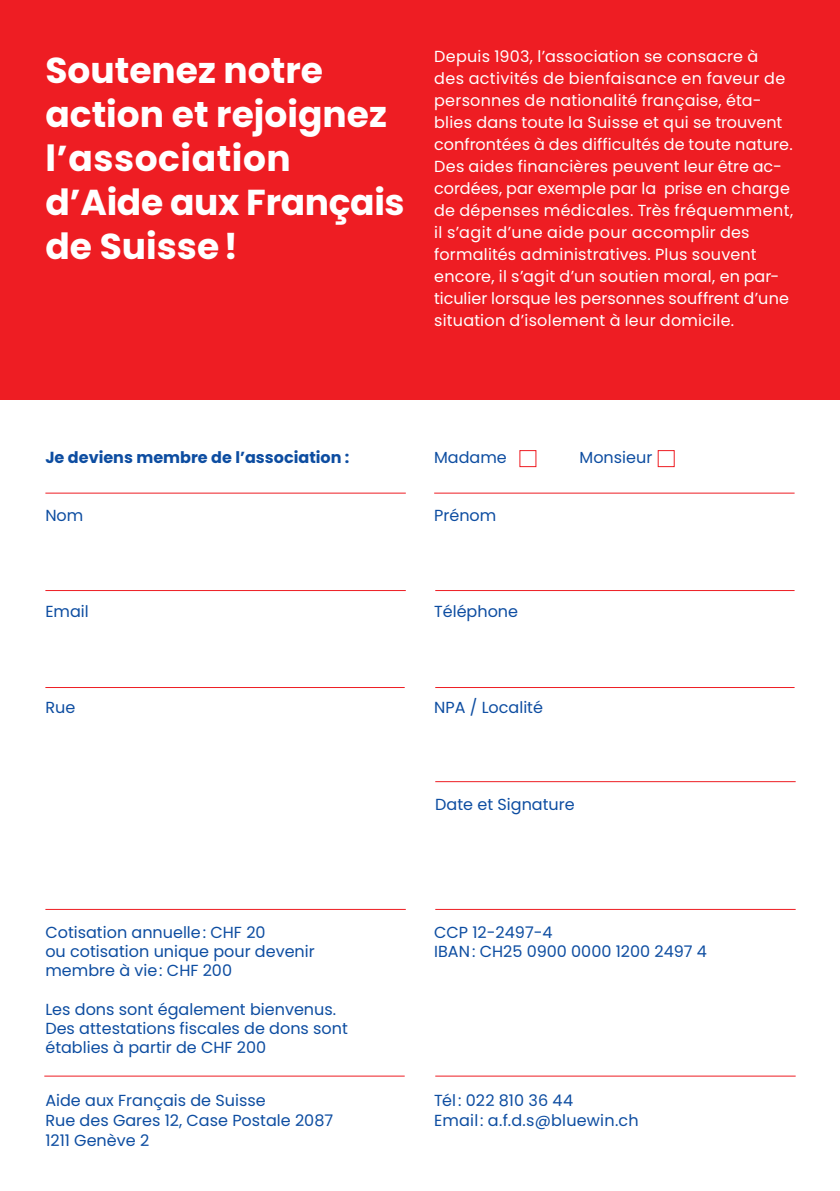
<style>
.page{position:relative;width:840px;height:1191px;background:#fff}
.page>*{position:absolute;margin:0;border:0;box-sizing:border-box;transform-origin:0 0}
.t1{font:700 36px/44px "Poppins";color:#fff}
.t2{font:16px/22px "Poppins";letter-spacing:.015em;color:#fff}
.t3{font:16px/19.2px "Poppins";color:#0d4da1}
.t4{font:700 16px "Poppins";color:#0d4da1}
</style>
<div class="page">
<div style="left:0;top:0;width:839px;height:400px;background:#ee1d23"></div>
<hr style="left:45px;top:492px;width:360px;height:1px;background:#ee1d23">
<hr style="left:434px;top:492px;width:360px;height:1px;background:#ee1d23">
<hr style="left:45px;top:590px;width:360px;height:1px;background:#ee1d23">
<hr style="left:435px;top:781px;width:360px;height:1px;background:#ee1d23">
<hr style="left:45px;top:909px;width:360px;height:1px;background:#ee1d23">
<hr style="left:435px;top:909px;width:360px;height:1px;background:#ee1d23">
<hr style="left:435px;top:1075px;width:360px;height:1px;background:#ee1d23">
<hr style="left:44px;top:1075px;width:360px;height:1px;background:#ee1d23">
<hr style="left:435px;top:590px;width:359px;height:1px;background:#ee1d23">
<hr style="left:435px;top:687px;width:359px;height:1px;background:#ee1d23">
<hr style="left:45px;top:687px;width:359px;height:1px;background:#ee1d23">
<div style="left:519px;top:450px;width:17px;height:17px;border:1px solid #ee1d23"></div>
<div style="left:657px;top:450px;width:17px;height:17px;border:1px solid #ee1d23"></div>
<p class="t1" style="left:45px;top:49px;width:279px">Soutenez notre</p>
<p class="t1" style="left:45px;top:93px;width:343px">action et rejoignez</p>
<p class="t1" style="left:45px;top:137px;width:247px">l’association</p>
<p class="t1" style="left:45px;top:181px;width:360px">d’Aide aux Français de Suisse!</p>
<p class="t2" style="left:434px;top:46px;width:360px">Depuis 1903, l’association se consacre à<br>des activités de bienfaisance en faveur de personnes de nationalité française, éta&shy;blies dans toute la Suisse et qui se trouvent confrontées à des difficultés de toute nature.<br>Des aides financières peuvent leur être ac&shy;cordées, par exemple par la prise en charge de dépenses médicales. Très fréquemment, il s’agit d’une aide pour accomplir des formalités administratives. Plus souvent encore, il s’agit d’un soutien moral, en par&shy;ticulier lorsque les personnes souffrent d’une situation d’isolement à leur domicile.</p>
<p class="t4" style="left:45px;top:448px;width:305px">Je deviens membre de l’association :</p>
<p class="t3" style="left:434px;top:448px;width:74px">Madame</p>
<p class="t3" style="left:579px;top:448px;width:74px">Monsieur</p>
<p class="t3" style="left:45px;top:506px;width:39px">Nom</p>
<p class="t3" style="left:434px;top:506px;width:64px">Prénom</p>
<p class="t3" style="left:45px;top:602px;width:45px">Email</p>
<p class="t3" style="left:434px;top:602px;width:85px">Téléphone</p>
<p class="t3" style="left:45px;top:698px;width:31px">Rue</p>
<p class="t3" style="left:434px;top:698px;width:110px">NPA / Localité</p>
<p class="t3" style="left:435px;top:794px;width:141px">Date et Signature</p>
<p class="t3" style="left:45px;top:923px;width:221px">Cotisation annuelle: CHF 20</p>
<p class="t3" style="left:45px;top:942px;width:271px">ou cotisation unique pour devenir membre à vie: CHF 200</p>
<p class="t3" style="left:45px;top:999px;width:292px">Les dons sont également bienvenus.</p>
<p class="t3" style="left:45px;top:1019px;width:304px">Des attestations fiscales de dons sont établies à partir de CHF 200</p>
<p class="t3" style="left:434px;top:923px;width:120px">CCP 12-2497-4</p>
<p class="t3" style="left:434px;top:942px;width:274px">IBAN: CH25 0900 0000 1200 2497 4</p>
<p class="t3" style="left:45px;top:1090px;width:222px">Aide aux Français de Suisse</p>
<p class="t3" style="left:45px;top:1110px;width:289px">Rue des Gares 12, Case Postale 2087</p>
<p class="t3" style="left:45px;top:1130px;width:105px">1211 Genève 2</p>
<p class="t3" style="left:434px;top:1090px;width:140px">Tél : 022 810 36 44</p>
<p class="t3" style="left:434px;top:1110px;width:206px">Email : a.f.d.s@bluewin.ch</p>
</div>
